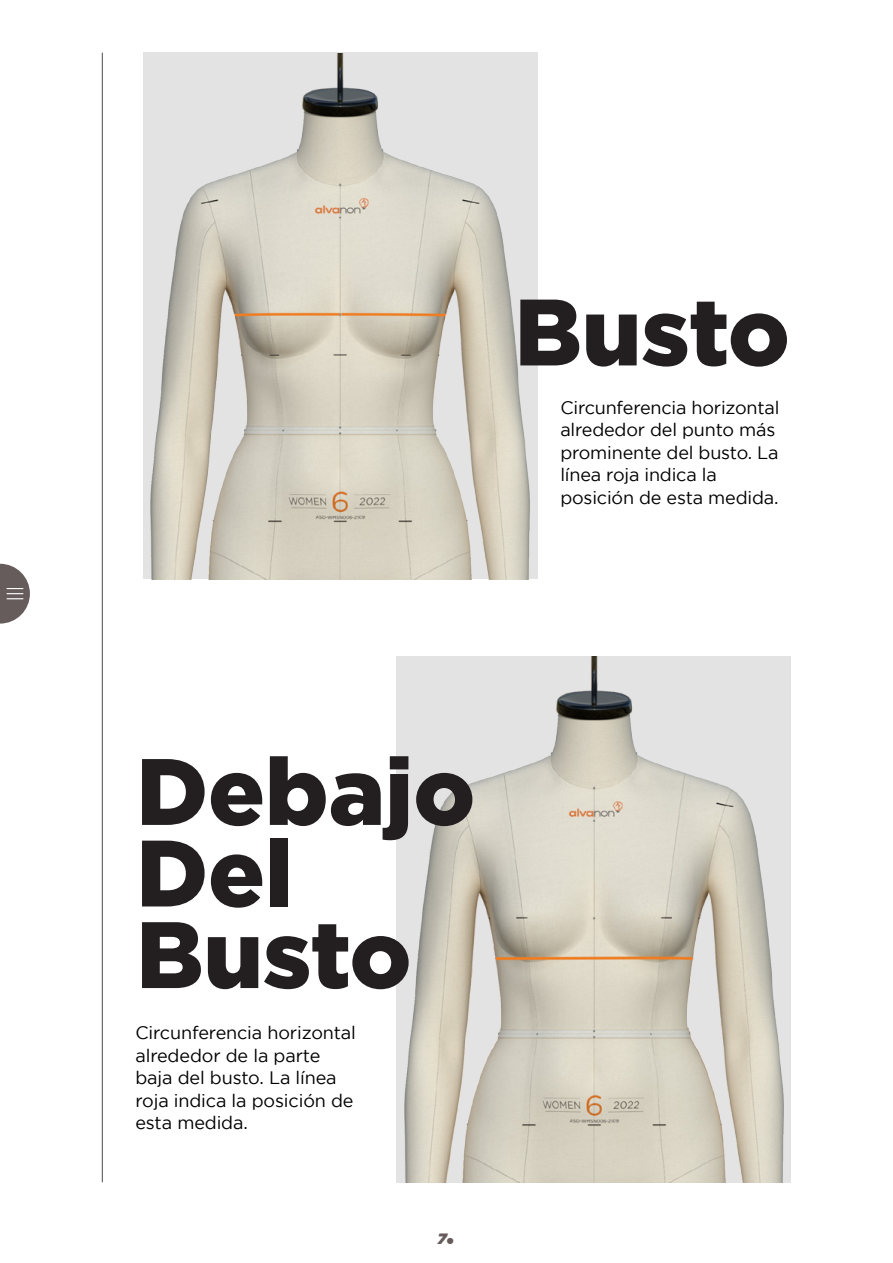
<style>
.page{position:relative;width:893px;height:1263px;background:#fff}
.page>*{position:absolute;margin:0;border:0;box-sizing:border-box;transform-origin:0 0}
.t1{font:900 94.05px/81.6px "Gotham";color:#231f20}
.t2{font:18px/22.5px "Gotham";letter-spacing:-.01em;color:#000}
.t3{font:italic 900 15px "Gotham";color:#655c5b}
.s1{font-family:"Futura";font-weight:700;font-style:normal;font-size:30px}
</style>
<div class="page">
<div style="left:143px;top:53px;width:394px;height:526px;background:#e3e3e3"></div>
<hr style="left:102px;top:53px;width:1px;height:1129px;background:#655c5b">
<img style="left:150px;top:53px;width:380px;height:526px">
<div style="left:397px;top:656px;width:394px;height:526px;background:#e3e3e3"></div>
<img style="left:404px;top:656px;width:380px;height:526px">
<svg style="left:0;top:564px;width:30px;height:60px"></svg>
<h1 class="t1" style="left:515px;top:289px;width:277px">Busto</h1>
<p class="t2" style="left:560px;top:396px;width:221px">Circunferencia horizontal alrededor del punto más prominente del busto. La línea roja indica la posición de esta medida.</p>
<h1 class="t1" style="left:136px;top:748px;width:340px">Debajo<br>Del<br>Busto</h1>
<p class="t2" style="left:135px;top:1021px;width:222px">Circunferencia horizontal alrededor de la parte baja del busto. La línea roja indica la posición de esta medida.</p>
<p class="t3" style="left:437px;top:1229px;width:20px">7<span class="s1">.</span></p>
</div>
